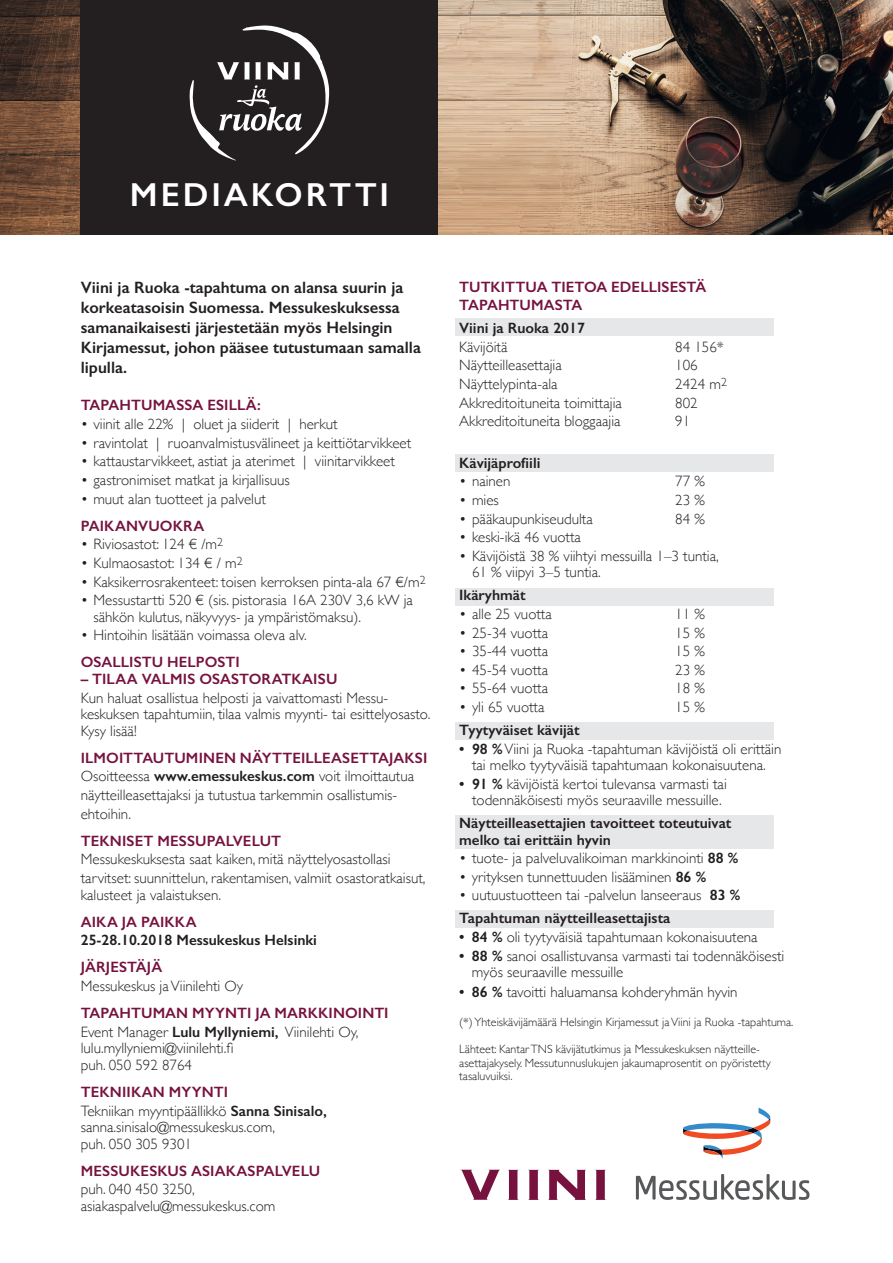
<style>
.page{position:relative;width:893px;height:1263px;background:#fff}
.page>*{position:absolute;margin:0;border:0;box-sizing:border-box;transform-origin:0 0}
.t1{font:600 33.45px "Gill Sans";letter-spacing:.085em;color:#fff}
.t2{font:600 16.5px/20.1px "Gill Sans";color:#231f20}
.t3{font:300 15px/16.5px "Gill Sans";color:#231f20}
.t4{font:600 15px/18.6px "Gill Sans";letter-spacing:.005em;color:#77123e}
.t5{font:600 15px/16.5px "Gill Sans";color:#231f20}
.t6{font:300 12px/13.5px "Gill Sans";color:#231f20}
.s1{font-weight:600;color:#77123e}
.s2{font-weight:600}
.s3{font-weight:300;color:#231f20}
.s4{color:#231f20}
</style>
<div class="page">
<img style="left:0;top:0;width:893px;height:235px">
<div style="left:81px;top:0;width:357px;height:235px;background:#231f20"></div>
<div style="left:455px;top:454px;width:319px;height:18px;background:#e6e7e9"></div>
<div style="left:455px;top:588px;width:319px;height:17px;background:#e6e7e9"></div>
<div style="left:455px;top:722px;width:319px;height:18px;background:#e6e7e9"></div>
<div style="left:455px;top:910px;width:319px;height:18px;background:#e6e7e9"></div>
<div style="left:455px;top:815px;width:319px;height:34px;background:#e6e7e9"></div>
<div style="left:455px;top:318px;width:319px;height:18px;background:#e6e7e9"></div>
<svg style="left:189px;top:25px;width:140px;height:136px"></svg>
<svg style="left:636px;top:1174px;width:173px;height:26px"></svg>
<svg style="left:683px;top:1107px;width:87px;height:52px"></svg>
<svg style="left:528px;top:1170px;width:11px;height:30px"></svg>
<svg style="left:595px;top:1170px;width:11px;height:30px"></svg>
<svg style="left:508px;top:1170px;width:11px;height:30px"></svg>
<svg style="left:461px;top:1170px;width:39px;height:30px"></svg>
<svg style="left:548px;top:1170px;width:38px;height:30px"></svg>
<h1 class="t1" style="left:130px;top:175px;width:261px">MEDIAKORTTI</h1>
<p class="t2" style="left:81px;top:277px;width:342px">Viini ja Ruoka -tapahtuma on alansa suurin ja korkeatasoisin Suomessa. Messukeskuksessa samanaikaisesti järjestetään myös Helsingin Kirjamessut, johon pääsee tutustumaan samalla lipulla.</p>
<p class="t4" style="left:81px;top:396px;width:181px">TAPAHTUMASSA ESILLÄ:</p>
<p class="t3" style="left:81px;top:415px;width:259px">• viinit alle 22% | oluet ja siiderit | herkut</p>
<p class="t3" style="left:81px;top:434px;width:332px">• ravintolat | ruoanvalmistusvälineet ja keittiötarvikkeet</p>
<p class="t3" style="left:81px;top:452px;width:316px">• kattaustarvikkeet, astiat ja aterimet | viinitarvikkeet</p>
<p class="t3" style="left:81px;top:471px;width:210px">• gastronimiset matkat ja kirjallisuus</p>
<p class="t3" style="left:81px;top:490px;width:187px">• muut alan tuotteet ja palvelut</p>
<p class="t4" style="left:81px;top:516px;width:125px">PAIKANVUOKRA</p>
<p class="t3" style="left:81px;top:535px;width:144px">• Riviosastot: 124 € /m<sup>2</sup></p>
<p class="t3" style="left:81px;top:554px;width:163px">• Kulmaosastot: 134 € / m<sup>2</sup></p>
<p class="t3" style="left:81px;top:573px;width:346px">• Kaksikerrosrakenteet: toisen kerroksen pinta-ala 67 €/m<sup>2</sup></p>
<p class="t3" style="left:94px;top:591px;width:321px;text-indent:-13px">• Messustartti 520 € (sis. pistorasia 16A 230V 3,6 kW ja sähkön kulutus, näkyvyys- ja ympäristömaksu).</p>
<p class="t3" style="left:81px;top:626px;width:227px">• Hintoihin lisätään voimassa oleva alv.</p>
<p class="t4" style="left:81px;top:653px;width:160px">OSALLISTU HELPOSTI</p>
<p class="t4" style="left:81px;top:669px;width:258px">– TILAA VALMIS OSASTORATKAISU</p>
<p class="t3" style="left:81px;top:689px;width:351px">Kun haluat osallistua helposti ja vaivattomasti Messu&shy;keskuksen tapahtumiin, tilaa valmis myynti- tai esittelyosasto.<br>Kysy lisää!</p>
<p class="t3" style="left:81px;top:748px;width:348px;line-height:18.6px"><span class="s1">ILMOITTAUTUMINEN NÄYTTEILLEASETTAJAKSI </span>Osoitteessa <span class="s2">www.emessukeskus.com</span> voit ilmoittautua näytteilleasettajaksi ja tutustua tarkemmin osallistumis&shy;ehtoihin.</p>
<p class="t4" style="left:81px;top:831px;width:202px">TEKNISET MESSUPALVELUT</p>
<p class="t3" style="left:81px;top:849px;width:346px;line-height:18.6px">Messukeskuksesta saat kaiken, mitä näyttelyosastollasi tarvitset: suunnittelun, rakentamisen, valmiit osastoratkaisut,</p>
<p class="t3" style="left:81px;top:886px;width:142px">kalusteet ja valaistuksen.</p>
<p class="t4" style="left:81px;top:912px;width:117px">AIKA JA PAIKKA</p>
<p class="t5" style="left:81px;top:932px;width:238px">25-28.10.2018 Messukeskus Helsinki</p>
<p class="t4" style="left:81px;top:958px;width:83px">JÄRJESTÄJÄ</p>
<p class="t3" style="left:81px;top:977px;width:164px">Messukeskus ja Viinilehti Oy</p>
<p class="t4" style="left:81px;top:1004px;width:309px">TAPAHTUMAN MYYNTI JA MARKKINOINTI<br><span class="s3">Event Manager</span> <span class="s4">Lulu Myllyniemi,</span> <span class="s3">Viinilehti Oy,</span></p>
<p class="t3" style="left:81px;top:1039px;width:154px">lulu.myllyniemi@viinilehti.fi puh. 050 592 8764</p>
<p class="t3" style="left:81px;top:1082px;width:247px;line-height:18.6px"><span class="s1">TEKNIIKAN MYYNTI<br></span>Tekniikan myyntipäällikkö <span class="s2">Sanna Sinisalo,</span></p>
<p class="t3" style="left:81px;top:1118px;width:196px">sanna.sinisalo@messukeskus.com, puh. 050 305 9301</p>
<p class="t4" style="left:81px;top:1161px;width:241px">MESSUKESKUS ASIAKASPALVELU</p>
<p class="t3" style="left:81px;top:1180px;width:196px">puh. 040 450 3250, asiakaspalvelu@messukeskus.com</p>
<p class="t4" style="left:459px;top:277px;width:249px">TUTKITTUA TIETOA EDELLISESTÄ<br>TAPAHTUMASTA</p>
<p class="t5" style="left:459px;top:320px;width:127px">Viini ja Ruoka 2017</p>
<p class="t3" style="left:459px;top:338px;width:50px">Kävijöitä</p>
<p class="t3" style="left:675px;top:338px;width:50px">84 156*</p>
<p class="t3" style="left:459px;top:357px;width:110px">Näytteilleasettajia  </p>
<p class="t3" style="left:675px;top:357px;width:24px">106</p>
<p class="t3" style="left:459px;top:375px;width:106px">Näyttelypinta-ala  </p>
<p class="t3" style="left:675px;top:375px;width:53px">2424 m<sup>2</sup></p>
<p class="t3" style="left:459px;top:394px;width:164px">Akkreditoituneita toimittajia</p>
<p class="t3" style="left:675px;top:394px;width:24px">802</p>
<p class="t3" style="left:459px;top:412px;width:163px">Akkreditoituneita bloggaajia</p>
<p class="t3" style="left:675px;top:412px;width:16px">91</p>
<p class="t5" style="left:459px;top:454px;width:83px">Kävijäprofiili</p>
<p class="t3" style="left:459px;top:472px;width:53px">• nainen</p>
<p class="t3" style="left:675px;top:472px;width:31px">77 %</p>
<p class="t3" style="left:459px;top:491px;width:41px">• mies</p>
<p class="t3" style="left:675px;top:491px;width:31px">23 %</p>
<p class="t3" style="left:459px;top:510px;width:135px">• pääkaupunkiseudulta</p>
<p class="t3" style="left:675px;top:510px;width:31px">84 %</p>
<p class="t3" style="left:459px;top:528px;width:123px">• keski-ikä 46 vuotta</p>
<p class="t3" style="left:472px;top:547px;width:248px;text-indent:-13px">• Kävijöistä 38 % viihtyi messuilla 1–3 tuntia,<br>61 % viipyi 3–5 tuntia.</p>
<p class="t5" style="left:459px;top:587px;width:68px">Ikäryhmät</p>
<p class="t3" style="left:459px;top:605px;width:94px">• alle 25 vuotta</p>
<p class="t3" style="left:675px;top:605px;width:31px">11 %</p>
<p class="t3" style="left:459px;top:624px;width:90px">• 25-34 vuotta</p>
<p class="t3" style="left:675px;top:624px;width:31px">15 %</p>
<p class="t3" style="left:459px;top:642px;width:90px">• 35-44 vuotta</p>
<p class="t3" style="left:675px;top:642px;width:31px">15 %</p>
<p class="t3" style="left:459px;top:661px;width:90px">• 45-54 vuotta</p>
<p class="t3" style="left:675px;top:661px;width:31px">23 %</p>
<p class="t3" style="left:459px;top:679px;width:90px">• 55-64 vuotta</p>
<p class="t3" style="left:675px;top:679px;width:31px">18 %</p>
<p class="t3" style="left:459px;top:698px;width:87px">• yli 65 vuotta</p>
<p class="t3" style="left:675px;top:698px;width:31px">15 %</p>
<p class="t5" style="left:459px;top:721px;width:122px">Tyytyväiset kävijät</p>
<p class="t3" style="left:459px;top:740px;width:324px;text-align:center"><span class="s2">• 98 %</span> Viini ja Ruoka -tapahtuman kävijöistä oli erittäin tai melko tyytyväisiä tapahtumaan kokonaisuutena.</p>
<p class="t3" style="left:459px;top:775px;width:269px;text-align:center"><span class="s2">• 91 %</span> kävijöistä kertoi tulevansa varmasti tai todennäköisesti myös seuraaville messuille.</p>
<p class="t5" style="left:459px;top:815px;width:274px">Näytteilleasettajien tavoitteet toteutuivat melko tai erittäin hyvin</p>
<p class="t3" style="left:459px;top:849px;width:281px">• tuote- ja palveluvalikoiman markkinointi <span class="s2">88 %</span></p>
<p class="t3" style="left:459px;top:868px;width:248px">• yrityksen tunnettuuden lisääminen <span class="s2">86 %</span></p>
<p class="t3" style="left:459px;top:883px;width:283px;line-height:23px">• uutuustuotteen tai -palvelun lanseeraus <span class="s2">83 %<br>Tapahtuman näytteilleasettajista</span></p>
<p class="t3" style="left:459px;top:928px;width:300px"><span class="s2">• 84 %</span> oli tyytyväisiä tapahtumaan kokonaisuutena</p>
<p class="t3" style="left:472px;top:947px;width:314px;text-indent:-13px"><span class="s2">• 88 %</span> sanoi osallistuvansa varmasti tai todennäköisesti myös seuraaville messuille</p>
<p class="t3" style="left:459px;top:983px;width:280px"><span class="s2">• 86 %</span> tavoitti haluamansa kohderyhmän hyvin</p>
<p class="t6" style="left:459px;top:1015px;width:336px">(*) Yhteiskävijämäärä Helsingin Kirjamessut ja Viini ja Ruoka -tapahtuma.</p>
<p class="t6" style="left:459px;top:1042px;width:313px">Lähteet: Kantar TNS kävijätutkimus ja Messukeskuksen näytteille&shy;asettajakysely. Messutunnuslukujen jakaumaprosentit on pyöristetty tasaluvuiksi.</p>
</div>
